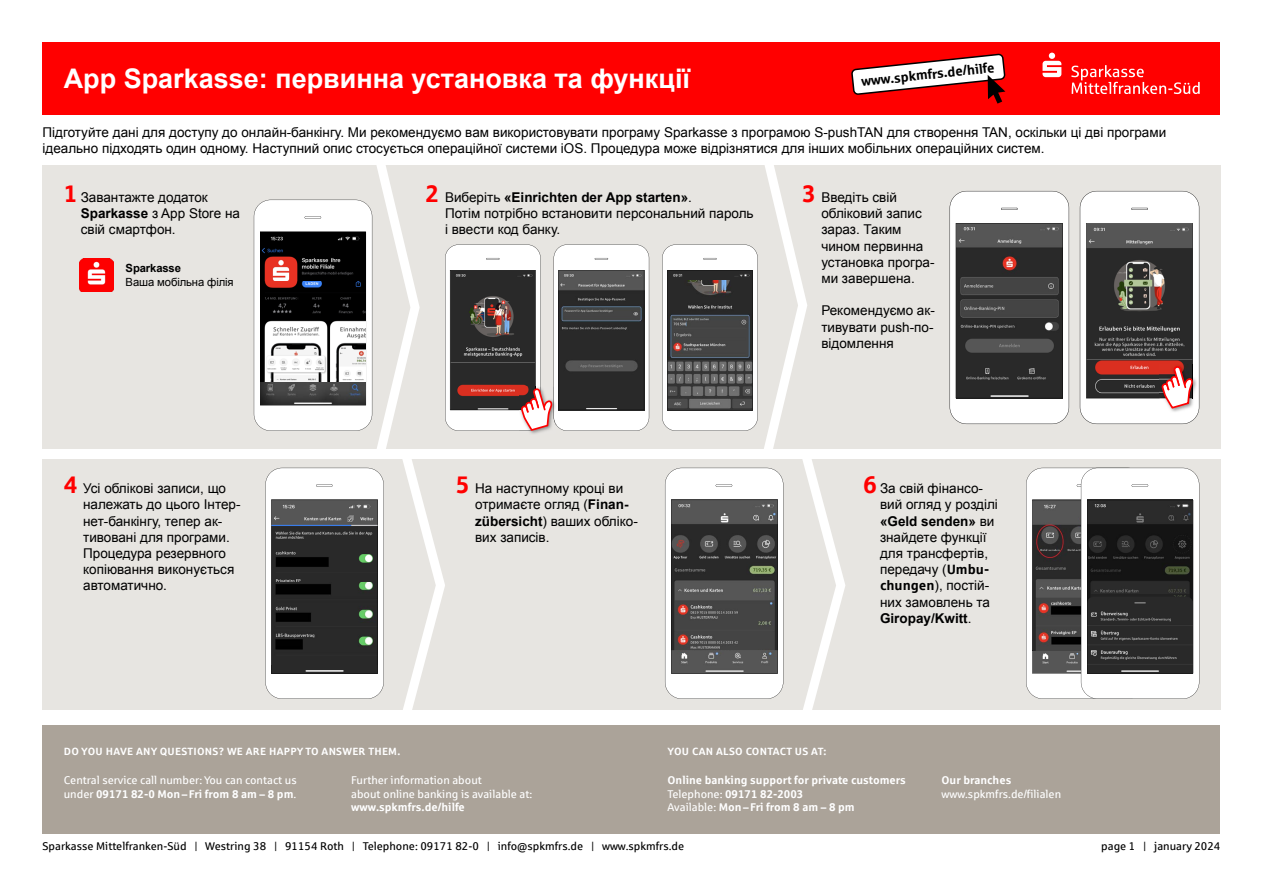
<style>
.page{position:relative;width:1263px;height:893px;background:#fff}
.page>*{position:absolute;margin:0;border:0;box-sizing:border-box;transform-origin:0 0}
.t1{font:700 27px "Arial";color:#fff}
.t2{font:13.5px/16.2px "Arial";color:#000}
.t3{font:700 13.5px "Sparkasse Rg";color:#000}
.t4{font:11.25px/13.5px "Sparkasse Rg";color:#fff}
.t5{font:700 11.25px/13.5px "Sparkasse Rg";color:#fff}
.t6{font:11.25px "Sparkasse Rg";color:#000}
.t7{font:11.25px "Arial";letter-spacing:-.01em;color:#000}
.t8{font:700 11.25px "Arial";letter-spacing:-.01em;color:#000}
.t9{font:700 10.5px "Sparkasse Rg";letter-spacing:.025em;color:#fff}
.s1{font-family:"Sparkasse Rg";font-weight:700;font-size:24px;color:#f00}
.s2{font-weight:700}
.s3{font-family:"Sparkasse Rg";font-weight:700}
.s4{font-weight:400}
</style>
<div class="page">
<div style="left:43px;top:166px;width:1178px;height:544px;background:#e7e5e1"></div>
<div style="left:43px;top:43px;width:1177px;height:72px;background:#f00"></div>
<img style="left:79px;top:258px;width:35px;height:34px">
<div style="left:28px;top:449px;width:1225px;height:9px;background:#fff"></div>
<svg style="left:254px;top:165px;width:395px;height:545px"></svg>
<svg style="left:950px;top:191px;width:119px;height:233px;background:#787777"></svg>
<svg style="left:1080px;top:191px;width:119px;height:233px;background:#867c7a"></svg>
<svg style="left:662px;top:165px;width:183px;height:545px"></svg>
<svg style="left:1026px;top:468px;width:173px;height:231px;background:#727171"></svg>
<svg style="left:851px;top:53px;width:154px;height:51px"></svg>
<svg style="left:1042px;top:53px;width:19px;height:24px"></svg>
<svg style="left:1071px;top:65px;width:129px;height:29px"></svg>
<div style="left:43px;top:725px;width:1177px;height:108px;background:#aba399"></div>
<h1 class="t1" style="left:64px;top:61px;width:628px">App Sparkasse: первинна установка та функції</h1>
<p class="t3" style="left:860px;top:73px;width:135px;rotate:-6deg">www.spkmfrs.de/hilfe</p>
<p class="t2" style="left:43px;top:124px;width:1125px">Підготуйте дані для доступу до онлайн-банкінгу. Ми рекомендуємо вам використовувати програму Sparkasse з програмою S-pushTAN для створення TAN, оскільки ці дві програми ідеально підходять один одному. Наступний опис стосується операційної системи iOS. Процедура може відрізнятися для інших мобільних операційних систем.</p>
<p class="t2" style="left:81px;top:189px;width:161px;text-indent:-17px"><span class="s1">1</span> Завантажте додаток<br><span class="s2">Sparkasse</span> з App Store на свій смартфон.</p>
<p class="t8" style="left:126px;top:261px;width:57px">Sparkasse</p>
<p class="t7" style="left:126px;top:274px;width:109px">Ваша мобільна філія</p>
<p class="t2" style="left:445px;top:189px;width:310px;text-indent:-19px"><span class="s1">2</span> Виберіть <span class="s2">«Einrichten der App starten»</span>.<br>Потім потрібно встановити персональний пароль і ввести код банку.</p>
<p class="t2" style="left:821px;top:189px;width:115px;text-indent:-19px"><span class="s1">3</span> Введіть свій обліковий запис зараз. Таким чином первинна установка програ&shy;ми завершена.</p>
<p class="t2" style="left:821px;top:303px;width:115px;text-align:justify">Рекомендуємо ак&shy;тивувати push-по&shy;відомлення</p>
<p class="t2" style="left:83px;top:480px;width:159px;text-indent:-19px"><span class="s1">4</span> Усі облікові записи, що належать до цього Інтер&shy;нет-банкінгу, тепер ак&shy;тивовані для програми.<br>Процедура резервного копіювання виконується автоматично.</p>
<p class="t9" style="left:64px;top:744px;width:338px">DO YOU HAVE ANY QUESTIONS? WE ARE HAPPY TO ANSWER THEM.</p>
<p class="t2" style="left:475px;top:480px;width:164px;text-indent:-19px"><span class="s1">5</span> На наступному кроці ви отримаєте огляд (<span class="s2">Finan&shy;zübersicht</span>) ваших обліко&shy;вих записів.</p>
<p class="t2" style="left:880px;top:480px;width:119px;text-indent:-17px"><span class="s1">6</span> За свій фінансо&shy;вий огляд у розділі <span class="s2">«Geld senden»</span> ви знайдете функції для трансфертів, передачу (<span class="s3">Umbu&shy;chungen</span>), постій&shy;них замовлень та<br><span class="s2">Giropay/Kwitt</span>.</p>
<p class="t9" style="left:667px;top:744px;width:160px">YOU CAN ALSO CONTACT US AT:</p>
<p class="t4" style="left:64px;top:773px;width:235px">Central service call number: You can contact us under <span class="s2">09171 82-0 Mon – Fri from 8 am – 8 pm</span>.</p>
<p class="t4" style="left:351px;top:773px;width:183px">Further information about<br>about online banking is available at:</p>
<p class="t5" style="left:351px;top:800px;width:115px">www.spkmfrs.de/hilfe</p>
<p class="t5" style="left:667px;top:773px;width:240px">Online banking support for private customers<br><span class="s4">Telephone:</span> 09171 82-2003<br><span class="s4">Available:</span> Mon – Fri from 8 am – 8 pm</p>
<p class="t5" style="left:941px;top:773px;width:71px">Our branches</p>
<p class="t4" style="left:941px;top:787px;width:121px">www.spkmfrs.de/filialen</p>
<p class="t6" style="left:43px;top:840px;width:643px">Sparkasse Mittelfranken-Süd | Westring 38 | 91154 Roth | Telephone: 09171 82-0 | info@spkmfrs.de | www.spkmfrs.de</p>
<p class="t6" style="left:1101px;top:840px;width:121px">page 1 | january 2024</p>
</div>
